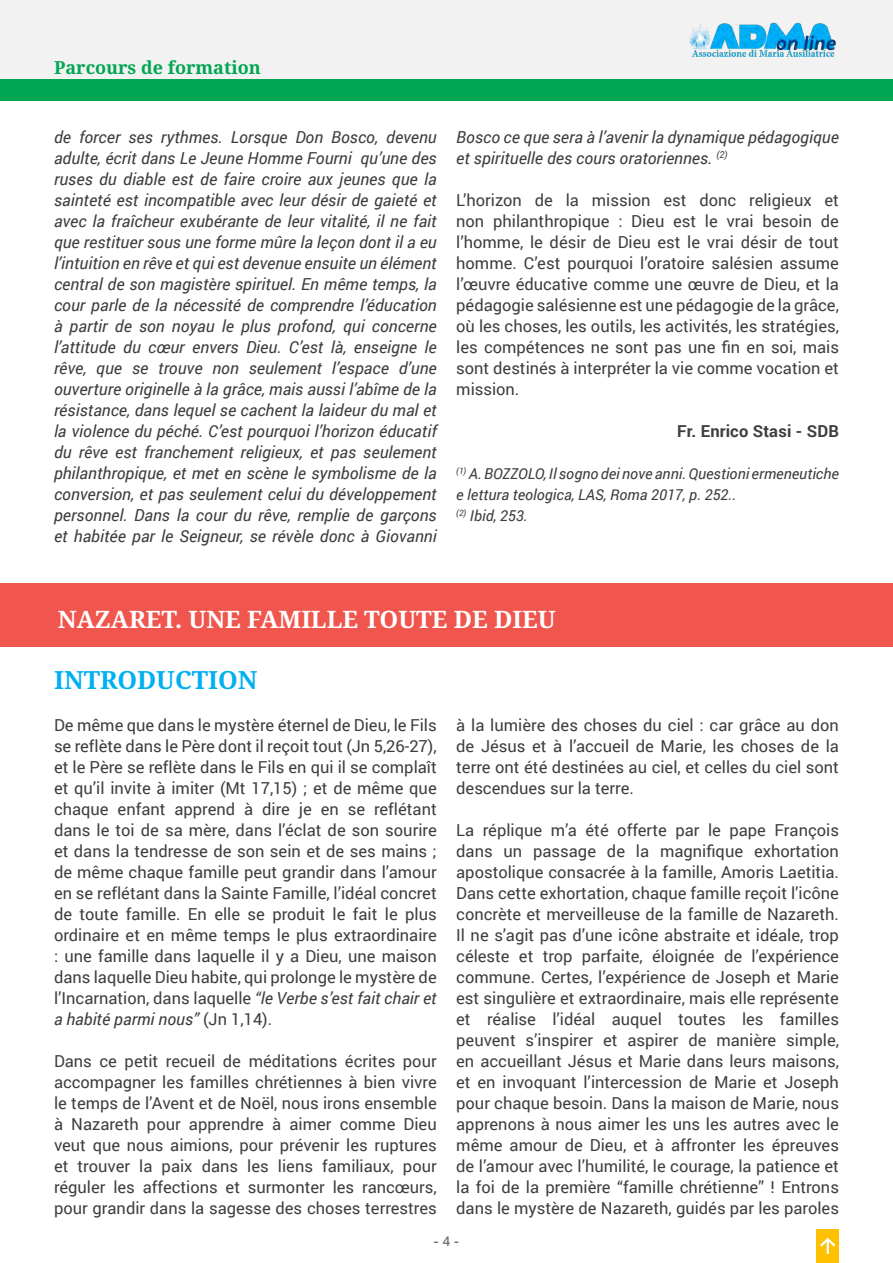
<style>
.page{position:relative;width:893px;height:1263px;background:#fff}
.page>*{position:absolute;margin:0;border:0;box-sizing:border-box;transform-origin:0 0}
.t1{font:700 25.05px "Noto Serif";color:#00b0f0}
.t2{font:700 24px "Noto Serif";color:#fff}
.t3{font:700 18px "Noto Serif";color:#00a652}
.t4{font:16.5px/21px "Roboto";color:#3e3e3f;text-align:justify}
.t5{font:italic 16.5px/21px "Roboto";color:#3e3e3f;text-align:justify}
.t6{font:700 16.5px "Roboto";letter-spacing:.01em;color:#3e3e3f}
.t7{font:italic 15px/21px "Roboto";color:#3e3e3f}
.t8{font:700 13.5px "Segoe UI";color:#6d6e70}
.s1{font-style:italic}
.s2{font-weight:600}
</style>
<div class="page">
<div style="left:0;top:0;width:893px;height:80px;background:#f2f2f2"></div>
<img style="left:689px;top:22px;width:147px;height:35px">
<div style="left:816px;top:1229px;width:23px;height:34px;background:#ffc000"></div>
<svg style="left:820px;top:1237px;width:16px;height:17px"></svg>
<div style="left:0;top:80px;width:893px;height:20px;background:#00a652"></div>
<div style="left:0;top:584px;width:893px;height:62px;background:#f0564e"></div>
<p class="t3" style="left:54px;top:54px;width:208px">Parcours de formation</p>
<p class="t5" style="left:54px;top:126px;width:384px">de forcer ses rythmes. Lorsque Don Bosco, devenu adulte, écrit dans Le Jeune Homme Fourni qu’une des ruses du diable est de faire croire aux jeunes que la sainteté est incompatible avec leur désir de gaieté et avec la fraîcheur exubérante de leur vitalité, il ne fait que restituer sous une forme mûre la leçon dont il a eu l’intuition en rêve et qui est devenue ensuite un élément central de son magistère spirituel. En même temps, la cour parle de la nécessité de comprendre l’éducation à partir de son noyau le plus profond, qui concerne l’attitude du cœur envers Dieu. C’est là, enseigne le rêve, que se trouve non seulement l’espace d’une ouverture originelle à la grâce, mais aussi l’abîme de la résistance, dans lequel se cachent la laideur du mal et la violence du péché. C’est pourquoi l’horizon éducatif du rêve est franchement religieux, et pas seulement philanthropique, et met en scène le symbolisme de la conversion, et pas seulement celui du développement personnel. Dans la cour du rêve, remplie de garçons et habitée par le Seigneur, se révèle donc à Giovanni</p>
<p class="t5" style="left:456px;top:126px;width:384px">Bosco ce que sera à l’avenir la dynamique pédagogique et spirituelle des cours oratoriennes. <sup>(2)</sup></p>
<p class="t4" style="left:456px;top:189px;width:384px">L’horizon de la mission est donc religieux et non philanthropique : Dieu est le vrai besoin de l’homme, le désir de Dieu est le vrai désir de tout homme. C’est pourquoi l’oratoire salésien assume l’œuvre éducative comme une œuvre de Dieu, et la pédagogie salésienne est une pédagogie de la grâce, où les choses, les outils, les activités, les stratégies, les compétences ne sont pas une fin en soi, mais sont destinés à interpréter la vie comme vocation et mission.</p>
<p class="t6" style="left:677px;top:419px;width:163px">Fr. Enrico Stasi - SDB</p>
<p class="t7" style="left:456px;top:462px;width:384px"><sup>(1)</sup> A. BOZZOLO, Il sogno dei nove anni. Questioni ermeneutiche e lettura teologica, LAS, Roma 2017, p. 252..</p>
<p class="t7" style="left:456px;top:504px;width:73px"><sup>(2)</sup> Ibid, 253.</p>
<p class="t2" style="left:58px;top:602px;width:499px">NAZARET. UNE FAMILLE TOUTE DE DIEU</p>
<p class="t1" style="left:54px;top:662px;width:205px">INTRODUCTION</p>
<p class="t4" style="left:54px;top:714px;width:384px">De même que dans le mystère éternel de Dieu, le Fils se reflète dans le Père dont il reçoit tout (Jn 5,26-27), et le Père se reflète dans le Fils en qui il se complaît et qu’il invite à imiter (Mt 17,15) ; et de même que chaque enfant apprend à dire je en se reflétant dans le toi de sa mère, dans l’éclat de son sourire et dans la tendresse de son sein et de ses mains ; de même chaque famille peut grandir dans l’amour en se reflétant dans la Sainte Famille, l’idéal concret de toute famille. En elle se produit le fait le plus ordinaire et en même temps le plus extraordinaire : une famille dans laquelle il y a Dieu, une maison dans laquelle Dieu habite, qui prolonge le mystère de l’Incarnation, dans laquelle <span class="s1">“le Verbe s’est fait chair et a habité parmi nous”</span> (Jn 1,14).</p>
<p class="t4" style="left:54px;top:1050px;width:384px">Dans ce petit recueil de méditations écrites pour accompagner les familles chrétiennes à bien vivre le temps de l’Avent et de Noël, nous irons ensemble à Nazareth pour apprendre à aimer comme Dieu veut que nous aimions, pour prévenir les ruptures et trouver la paix dans les liens familiaux, pour réguler les affections et surmonter les rancœurs, pour grandir dans la sagesse des choses terrestres</p>
<p class="t4" style="left:456px;top:714px;width:384px">à la lumière des choses du ciel : car grâce au don de Jésus et à l’accueil de Marie, les choses de la terre ont été destinées au ciel, et celles du ciel sont descendues sur la terre.</p>
<p class="t4" style="left:456px;top:819px;width:384px">La réplique m’a été offerte par le pape François dans un passage de la magnifique exhortation apostolique consacrée à la famille, Amoris Laetitia.<br>Dans cette exhortation, chaque famille reçoit l’icône concrète et merveilleuse de la famille de Nazareth.<br>Il ne s’agit pas d’une icône abstraite et idéale, trop céleste et trop parfaite, éloignée de l’expérience commune. Certes, l’expérience de Joseph et Marie est singulière et extraordinaire, mais elle représente et réalise l’idéal auquel toutes les familles peuvent s’inspirer et aspirer de manière simple, en accueillant Jésus et Marie dans leurs maisons, et en invoquant l’intercession de Marie et Joseph pour chaque besoin. Dans la maison de Marie, nous apprenons à nous aimer les uns les autres avec le même amour de Dieu, et à affronter les épreuves de l’amour avec l’humilité, le courage, la patience et la foi de la première “famille chrétienne” ! Entrons dans le mystère de Nazareth, guidés par les paroles</p>
<p class="t8" style="left:434px;top:1229px;width:27px">- <span class="s2">4</span> -</p>
</div>
